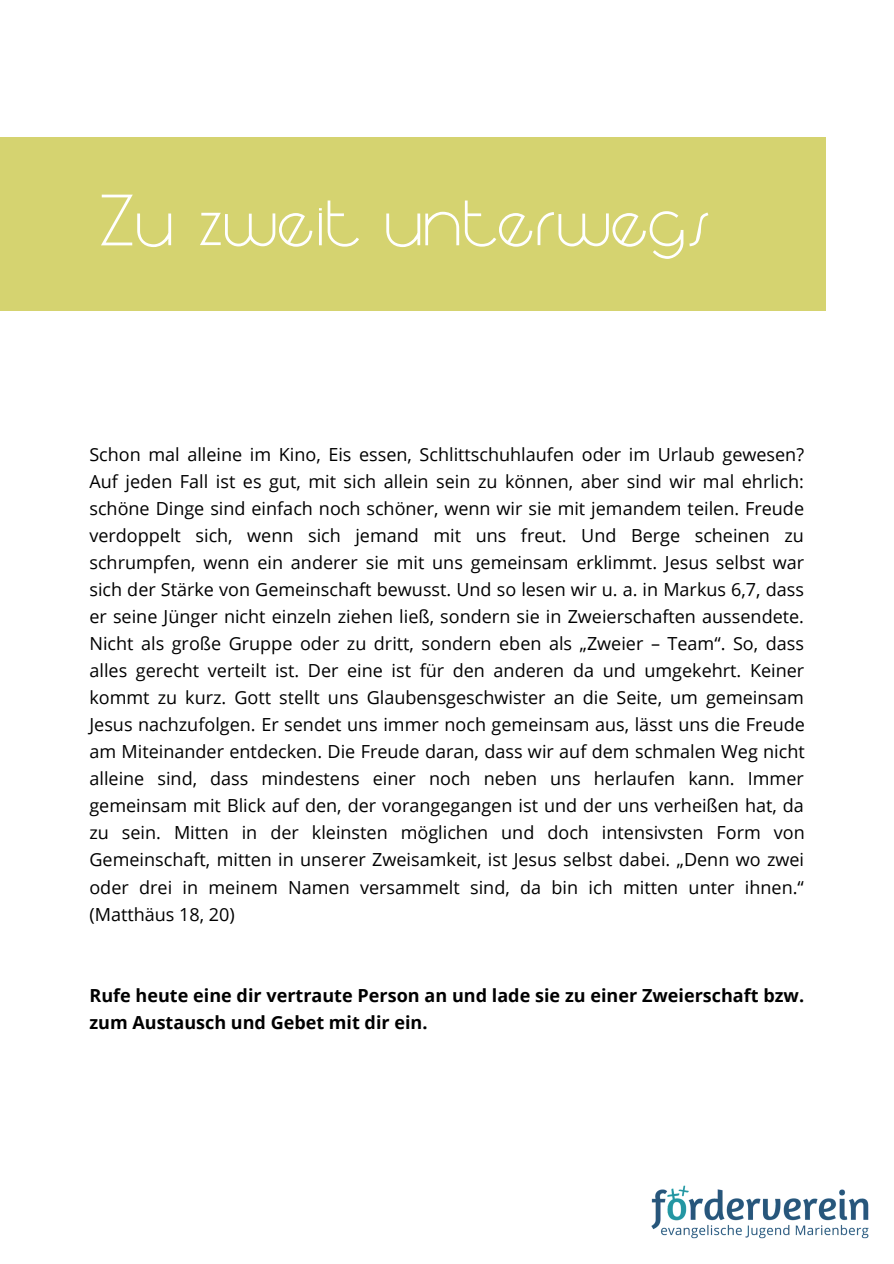
<style>
.page{position:relative;width:894px;height:1264px;background:#fff}
.page>*{position:absolute;margin:0;border:0;box-sizing:border-box;transform-origin:0 0}
.t1{font:72px "Moonbeam";color:#fff}
.t2{font:18px/27px "Open Sans";color:#000;text-align:justify}
.t3{font:700 18px/27px "Open Sans";color:#000}
</style>
<div class="page">
<div style="left:0;top:137px;width:825px;height:174px;background:#d5d370"></div>
<img style="left:651px;top:1185px;width:218px;height:54px">
<p class="t1" style="left:99px;top:180px;width:612px">Zu zweit unterwegs</p>
<p class="t2" style="left:89px;top:440px;width:716px">Schon mal alleine im Kino, Eis essen, Schlittschuhlaufen oder im Urlaub gewesen?<br>Auf jeden Fall ist es gut, mit sich allein sein zu können, aber sind wir mal ehrlich: schöne Dinge sind einfach noch schöner, wenn wir sie mit jemandem teilen. Freude verdoppelt sich, wenn sich jemand mit uns freut. Und Berge scheinen zu schrumpfen, wenn ein anderer sie mit uns gemeinsam erklimmt. Jesus selbst war sich der Stärke von Gemeinschaft bewusst. Und so lesen wir u. a. in Markus 6,7, dass er seine Jünger nicht einzeln ziehen ließ, sondern sie in Zweierschaften aussendete.<br>Nicht als große Gruppe oder zu dritt, sondern eben als „Zweier – Team“. So, dass alles gerecht verteilt ist. Der eine ist für den anderen da und umgekehrt. Keiner kommt zu kurz. Gott stellt uns Glaubensgeschwister an die Seite, um gemeinsam Jesus nachzufolgen. Er sendet uns immer noch gemeinsam aus, lässt uns die Freude am Miteinander entdecken. Die Freude daran, dass wir auf dem schmalen Weg nicht alleine sind, dass mindestens einer noch neben uns herlaufen kann. Immer gemeinsam mit Blick auf den, der vorangegangen ist und der uns verheißen hat, da zu sein. Mitten in der kleinsten möglichen und doch intensivsten Form von Gemeinschaft, mitten in unserer Zweisamkeit, ist Jesus selbst dabei. „Denn wo zwei oder drei in meinem Namen versammelt sind, da bin ich mitten unter ihnen.“ (Matthäus 18, 20)</p>
<p class="t3" style="left:89px;top:981px;width:716px">Rufe heute eine dir vertraute Person an und lade sie zu einer Zweierschaft bzw. zum Austausch und Gebet mit dir ein.</p>
</div>
